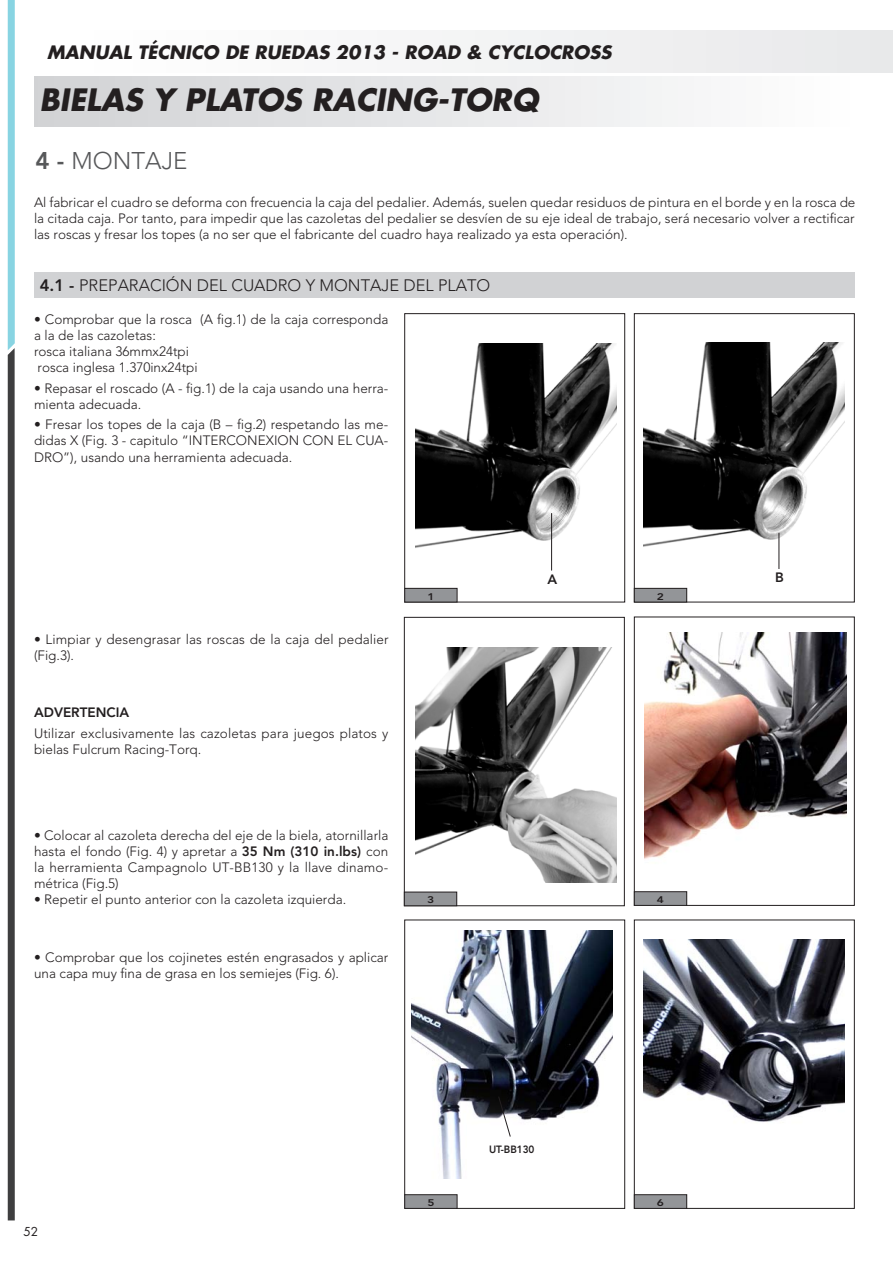
<style>
.page{position:relative;width:893px;height:1263px;background:#fff}
.page>*{position:absolute;margin:0;border:0;box-sizing:border-box;transform-origin:0 0}
.t1{font:italic 700 30px "Futura";color:#231f20}
.Normale{font:300 24px "Avenir";color:#57585a}
.t2{font:italic 700 18px "Futura";color:#231f20}
.Normale-2{font:300 16.5px "Avenir";color:#231f20}
.Normale-3{font:300 13.5px/16.2px "Avenir";color:#231f20}
.Normale-4{font:800 13.5px "Avenir";color:#231f20}
.t3{font:12px "Futura";color:#231f20}
.t4{font:800 10.5px "Avenir";color:#231f20;scale:.95 1}
.Normale-5{font:800 9.6px "Avenir";color:#231f20;scale:1.25 1}
.s1{font-weight:800}
</style>
<div class="page">
<svg style="left:8px;top:0;width:7px;height:1220px;background:#5a6f74"></svg>
<div style="left:34px;top:77px;width:825px;height:49px;background:linear-gradient(to right,#d1d2d4,#fff)"></div>
<div style="left:73px;top:30px;width:820px;height:43px;background:#f3f4f4"></div>
<div style="left:34px;top:272px;width:821px;height:26px;background:#d1d2d4"></div>
<div style="left:634px;top:617px;width:221px;height:289px;border:1px solid #231f20"></div>
<div style="left:634px;top:892px;width:53px;height:13px;background:#939598"></div>
<div style="left:634px;top:891px;width:53px;height:15px;border:1px solid #231f20"></div>
<div style="left:404px;top:313px;width:221px;height:289px;border:1px solid #231f20"></div>
<img style="left:416px;top:344px;width:201px;height:220px">
<div style="left:405px;top:588px;width:52px;height:14px;background:#939598"></div>
<div style="left:404px;top:588px;width:53px;height:14px;border:1px solid #231f20"></div>
<div style="left:634px;top:313px;width:221px;height:289px;border:1px solid #231f20"></div>
<div style="left:634px;top:588px;width:53px;height:14px;background:#939598"></div>
<div style="left:634px;top:588px;width:53px;height:14px;border:1px solid #231f20"></div>
<hr style="left:551px;top:513px;width:1px;height:57px;background:#231f20">
<img style="left:643px;top:342px;width:201px;height:220px">
<hr style="left:779px;top:533px;width:1px;height:36px;background:#231f20">
<div style="left:404px;top:617px;width:221px;height:289px;border:1px solid #231f20"></div>
<img style="left:415px;top:647px;width:202px;height:235px">
<div style="left:404px;top:892px;width:53px;height:14px;background:#939598"></div>
<div style="left:404px;top:892px;width:53px;height:14px;border:1px solid #231f20"></div>
<div style="left:404px;top:919px;width:221px;height:290px;border:1px solid #231f20"></div>
<div style="left:405px;top:1195px;width:52px;height:13px;background:#939598"></div>
<div style="left:404px;top:1194px;width:53px;height:15px;border:1px solid #231f20"></div>
<div style="left:634px;top:919px;width:221px;height:290px;border:1px solid #231f20"></div>
<div style="left:634px;top:1195px;width:53px;height:13px;background:#939598"></div>
<div style="left:634px;top:1194px;width:53px;height:15px;border:1px solid #231f20"></div>
<img style="left:643px;top:939px;width:201px;height:183px">
<img style="left:411px;top:930px;width:201px;height:248px">
<svg style="left:498px;top:1096px;width:13px;height:41px"></svg>
<img style="left:645px;top:633px;width:201px;height:226px">
<h3 class="t2" style="left:47px;top:39px;width:566px">MANUAL TÉCNICO DE RUEDAS 2013 - ROAD &amp; CYCLOCROSS</h3>
<p class="t1" style="left:39px;top:79px;width:500px">BIELAS Y PLATOS RACING-TORQ</p>
<p class="Normale" style="left:36px;top:146px;width:154px"><span class="s1">4 -</span> MONTAJE</p>
<p class="Normale-3" style="left:34px;top:194px;width:823px;text-align:justify">Al fabricar el cuadro se deforma con frecuencia la caja del pedalier. Además, suelen quedar residuos de pintura en el borde y en la rosca de la citada caja. Por tanto, para impedir que las cazoletas del pedalier se desvíen de su eje ideal de trabajo, será necesario volver a rectificar las roscas y fresar los topes (a no ser que el fabricante del cuadro haya realizado ya esta operación).</p>
<p class="Normale-2" style="left:40px;top:276px;width:452px"><span class="s1">4.1 -</span> PREPARACIÓN DEL CUADRO Y MONTAJE DEL PLATO</p>
<p class="Normale-3" style="left:34px;top:311px;width:356px">• Comprobar que la rosca (A fig.1) de la caja corresponda a la de las cazoletas:</p>
<p class="Normale-3" style="left:34px;top:343px;width:157px">rosca italiana 36mmx24tpi</p>
<p class="Normale-3" style="left:38px;top:359px;width:162px">rosca inglesa 1.370inx24tpi</p>
<p class="Normale-3" style="left:34px;top:380px;width:356px">• Repasar el roscado (A - fig.1) de la caja usando una herra&shy;mienta adecuada.</p>
<p class="Normale-3" style="left:34px;top:416px;width:356px;text-align:justify">• Fresar los topes de la caja (B – fig.2) respetando las me&shy;didas X (Fig. 3 - capitulo “INTERCONEXION CON EL CUA-DRO”), usando una herramienta adecuada.</p>
<p class="Normale-4" style="left:547px;top:571px;width:11px">A</p>
<p class="Normale-4" style="left:775px;top:570px;width:10px">B</p>
<p class="Normale-3" style="left:34px;top:631px;width:356px">• Limpiar y desengrasar las roscas de la caja del pedalier (Fig.3).</p>
<p class="Normale-4" style="left:34px;top:704px;width:97px">ADVERTENCIA</p>
<p class="Normale-3" style="left:34px;top:725px;width:356px">Utilizar exclusivamente las cazoletas para juegos platos y bielas Fulcrum Racing-Torq.</p>
<p class="Normale-3" style="left:34px;top:827px;width:356px;text-align:justify">• Colocar al cazoleta derecha del eje de la biela, atornillarla hasta el fondo (Fig. 4) y apretar a <span class="s1">35 Nm (310 in.lbs)</span> con la herramienta Campagnolo UT-BB130 y la llave dinamo&shy;métrica (Fig.5)</p>
<p class="Normale-3" style="left:34px;top:891px;width:314px">• Repetir el punto anterior con la cazoleta izquierda.</p>
<p class="Normale-3" style="left:34px;top:949px;width:356px">• Comprobar que los cojinetes estén engrasados y aplicar una capa muy fina de grasa en los semiejes (Fig. 6).</p>
<p class="Normale-5" style="left:427px;top:591px;width:7px">1</p>
<p class="Normale-5" style="left:657px;top:591px;width:7px">2</p>
<p class="Normale-5" style="left:427px;top:894px;width:7px">3</p>
<p class="Normale-5" style="left:657px;top:894px;width:7px">4</p>
<p class="t3" style="left:23px;top:1223px;width:16px">52</p>
<p class="t4" style="left:489px;top:1143px;width:49px">UT-BB130</p>
<p class="Normale-5" style="left:427px;top:1197px;width:7px">5</p>
<p class="Normale-5" style="left:657px;top:1197px;width:7px">6</p>
</div>
